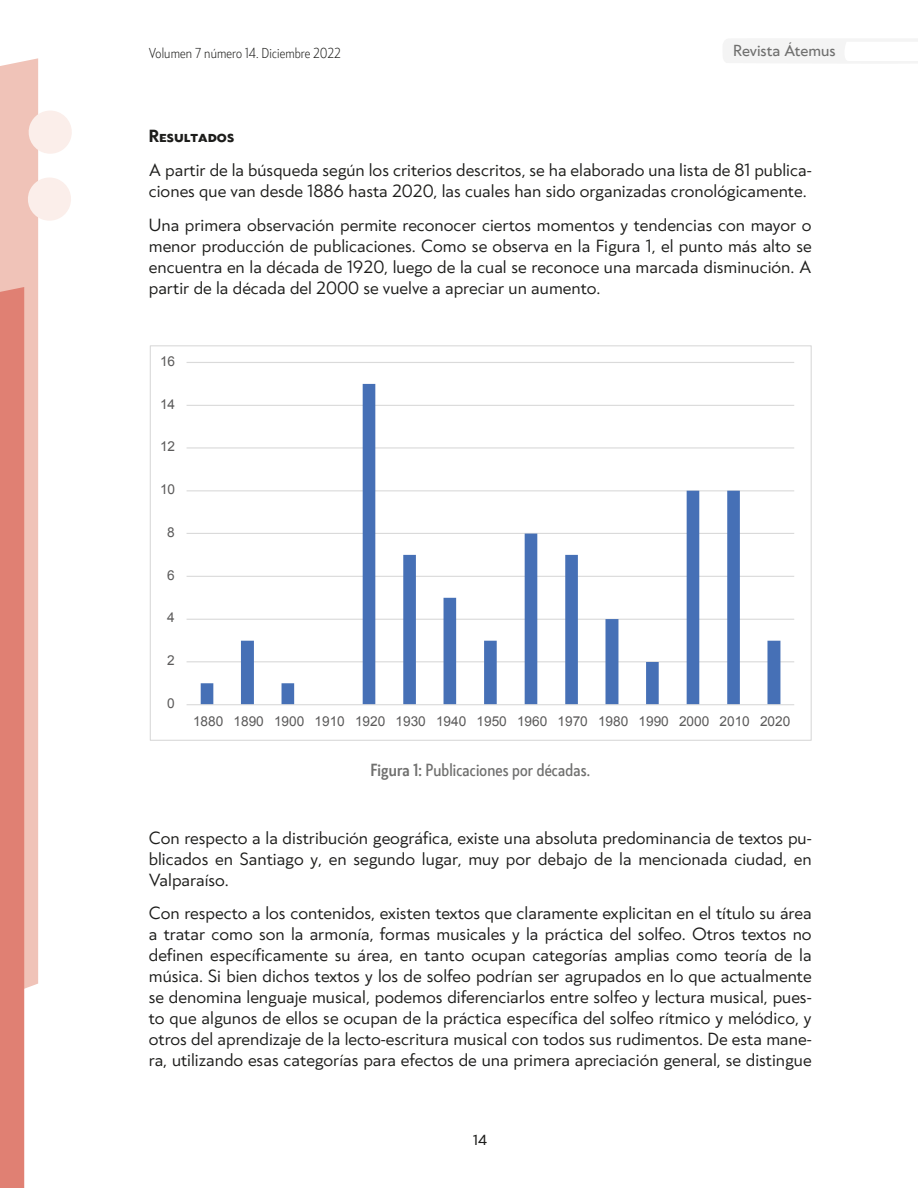
<style>
.page{position:relative;width:918px;height:1188px;background:#fff}
.page>*{position:absolute;margin:0;border:0;box-sizing:border-box;transform-origin:0 0}
.t1{font:16.5px/21px "Klein";color:#1d1d1b;text-align:justify}
.t2{font:16.5px "Klein Condensed";letter-spacing:.01em;color:#70706f}
.t3{font:700 16.5px "Klein";color:#1d1d1b}
.t4{font:15px "Klein";color:#70706f}
.t5{font:13.65px "Arial";color:#5b5a5a}
.t6{font:300 13.5px "Klein Condensed";letter-spacing:.01em;color:#1d1d1b}
.t7{font:13.5px "Klein";color:#1d1d1b}
.s1{font-weight:500}
</style>
<div class="page">
<svg style="left:723px;top:39px;width:195px;height:24px"></svg>
<svg style="left:0;top:58px;width:72px;height:1130px"></svg>
<hr style="left:187px;top:661px;width:607px;height:1px;background:#dadada">
<hr style="left:187px;top:619px;width:607px;height:1px;background:#dadada">
<hr style="left:187px;top:576px;width:607px;height:1px;background:#dadada">
<hr style="left:187px;top:533px;width:607px;height:1px;background:#dadada">
<hr style="left:187px;top:490px;width:607px;height:1px;background:#dadada">
<hr style="left:187px;top:447px;width:607px;height:2px;background:#dadada">
<hr style="left:187px;top:405px;width:607px;height:1px;background:#dadada">
<hr style="left:187px;top:362px;width:607px;height:1px;background:#dadada">
<svg style="left:201px;top:384px;width:579px;height:320px"></svg>
<hr style="left:187px;top:704px;width:607px;height:1px;background:#dadada">
<p class="t6" style="left:149px;top:43px;width:194px">Volumen 7 número 14. Diciembre 2022</p>
<p class="t4" style="left:733px;top:39px;width:104px">Revista Átemus</p>
<p class="t3" style="left:149px;top:123px;width:87px">Resultados</p>
<p class="t1" style="left:149px;top:159px;width:664px">A partir de la búsqueda según los criterios descritos, se ha elaborado una lista de 81 publica&shy;ciones que van desde 1886 hasta 2020, las cuales han sido organizadas cronológicamente.</p>
<p class="t1" style="left:149px;top:213px;width:664px">Una primera observación permite reconocer ciertos momentos y tendencias con mayor o menor producción de publicaciones. Como se observa en la Figura 1, el punto más alto se encuentra en la década de 1920, luego de la cual se reconoce una marcada disminución. A partir de la década del 2000 se vuelve a apreciar un aumento.</p>
<p class="t5" style="left:160px;top:352px;width:17px">16</p>
<p class="t5" style="left:160px;top:395px;width:17px">14</p>
<p class="t5" style="left:160px;top:438px;width:17px">12</p>
<p class="t5" style="left:160px;top:480px;width:17px">10</p>
<p class="t5" style="left:167px;top:523px;width:9px">8</p>
<p class="t5" style="left:167px;top:566px;width:9px">6</p>
<p class="t5" style="left:167px;top:609px;width:9px">4</p>
<p class="t5" style="left:167px;top:652px;width:9px">2</p>
<p class="t5" style="left:167px;top:694px;width:9px">0</p>
<p class="t5" style="left:193px;top:713px;width:599px">1880 1890 1900 1910 1920 1930 1940 1950 1960 1970 1980 1990 2000 2010 2020</p>
<p class="t2" style="left:370px;top:757px;width:221px"><span class="s1">Figura 1:</span> Publicaciones por décadas.</p>
<p class="t1" style="left:149px;top:826px;width:664px">Con respecto a la distribución geográfica, existe una absoluta predominancia de textos pu&shy;blicados en Santiago y, en segundo lugar, muy por debajo de la mencionada ciudad, en Valparaíso.</p>
<p class="t1" style="left:149px;top:902px;width:664px">Con respecto a los contenidos, existen textos que claramente explicitan en el título su área a tratar como son la armonía, formas musicales y la práctica del solfeo. Otros textos no definen específicamente su área, en tanto ocupan categorías amplias como teoría de la música. Si bien dichos textos y los de solfeo podrían ser agrupados en lo que actualmente se denomina lenguaje musical, podemos diferenciarlos entre solfeo y lectura musical, pues&shy;to que algunos de ellos se ocupan de la práctica específica del solfeo rítmico y melódico, y otros del aprendizaje de la lecto-escritura musical con todos sus rudimentos. De esta mane&shy;ra, utilizando esas categorías para efectos de una primera apreciación general, se distingue</p>
<p class="t7" style="left:473px;top:1130px;width:16px">14</p>
</div>
